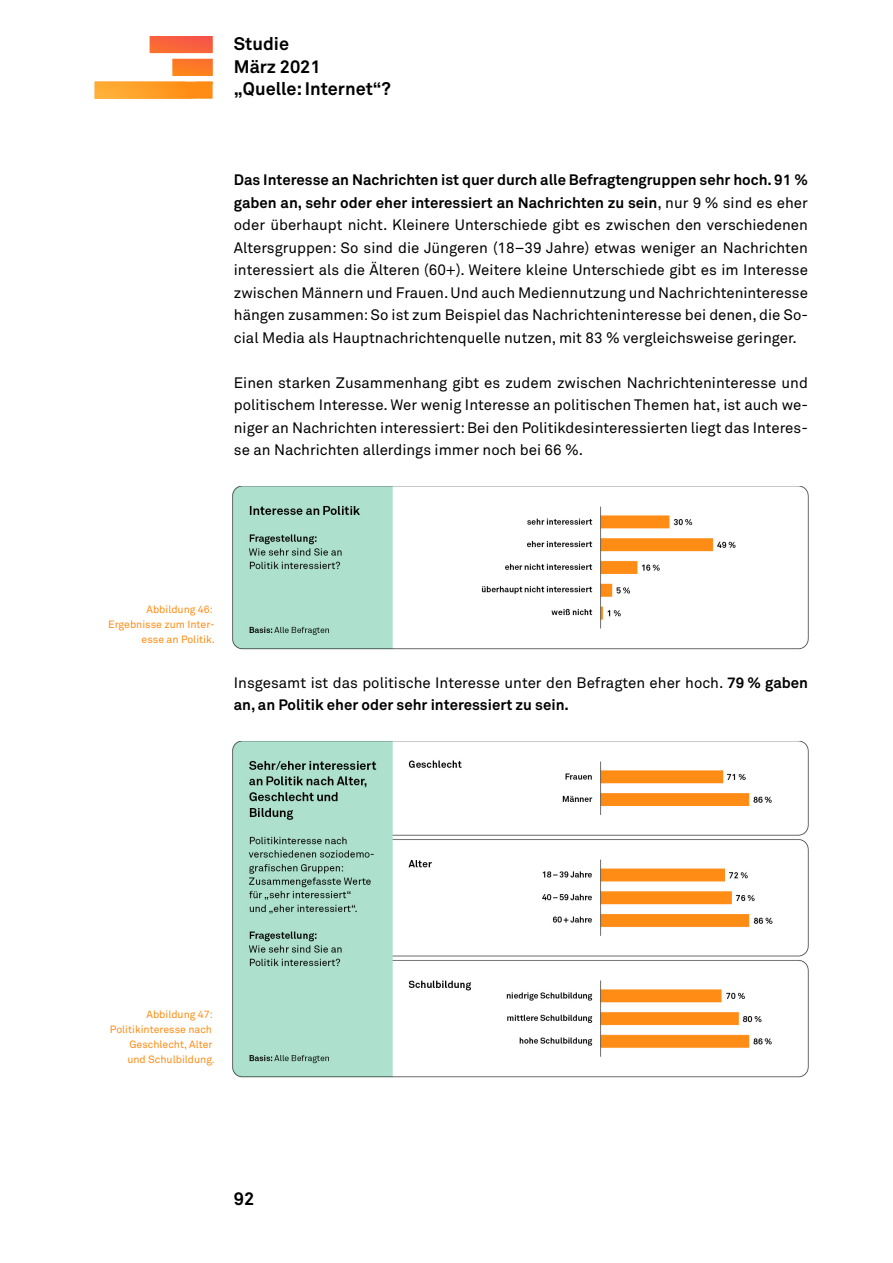
<style>
.page{position:relative;width:893px;height:1263px;background:#fff}
.page>*{position:absolute;margin:0;border:0;box-sizing:border-box;transform-origin:0 0}
.t1{font:700 18px/22.5px "Akkurat Std";color:#000}
.t2{font:15px/22.5px "Akkurat Std";color:#000;text-align:justify}
.t3{font:10.5px/15px "Akkurat Std";color:#ff8c14;text-align:right}
.s1{font-weight:700}
</style>
<div class="page">
<svg style="left:95px;top:36px;width:118px;height:63px"></svg>
<img style="left:95px;top:82px;width:98px;height:17px">
<img style="left:150px;top:36px;width:63px;height:48px">
<img style="left:150px;top:46px;width:32px;height:30px">
<img style="left:233px;top:486px;width:576px;height:164px">
<img style="left:233px;top:741px;width:576px;height:337px">
<p class="t1" style="left:234px;top:32px;width:159px">Studie<br>März 2021 „Quelle: Internet“?</p>
<p class="t2" style="left:234px;top:169px;width:576px"><span class="s1">Das Interesse an Nachrichten ist quer durch alle Befragtengruppen sehr hoch. 91 % gaben an, sehr oder eher interessiert an Nachrichten zu sein</span>, nur 9 % sind es eher oder überhaupt nicht. Kleinere Unterschiede gibt es zwischen den verschiedenen Altersgruppen: So sind die Jüngeren (18–39 Jahre) etwas weniger an Nachrichten interessiert als die Älteren (60+). Weitere kleine Unterschiede gibt es im Interesse zwischen Männern und Frauen. Und auch Mediennutzung und Nachrichteninteresse hängen zusammen: So ist zum Beispiel das Nachrichteninteresse bei denen, die So&shy;cial Media als Hauptnachrichtenquelle nutzen, mit 83 % vergleichsweise geringer.</p>
<p class="t2" style="left:234px;top:371px;width:576px">Einen starken Zusammenhang gibt es zudem zwischen Nachrichteninteresse und politischem Interesse. Wer wenig Interesse an politischen Themen hat, ist auch we&shy;niger an Nachrichten interessiert: Bei den Politikdesinteressierten liegt das Interes&shy;se an Nachrichten allerdings immer noch bei 66 %.</p>
<p class="t3" style="left:108px;top:601px;width:108px">Abbildung 46:<br>Ergebnisse zum Inter&shy;esse an Politik.</p>
<p class="t2" style="left:234px;top:671px;width:576px">Insgesamt ist das politische Interesse unter den Befragten eher hoch. <span class="s1">79 % gaben an, an Politik eher oder sehr interessiert zu sein.</span></p>
<p class="t3" style="left:110px;top:1006px;width:107px">Abbildung 47:<br>Politikinteresse nach<br>Geschlecht, Alter<br>und Schulbildung.</p>
<p class="t1" style="left:234px;top:1187px;width:22px">92</p>
</div>
